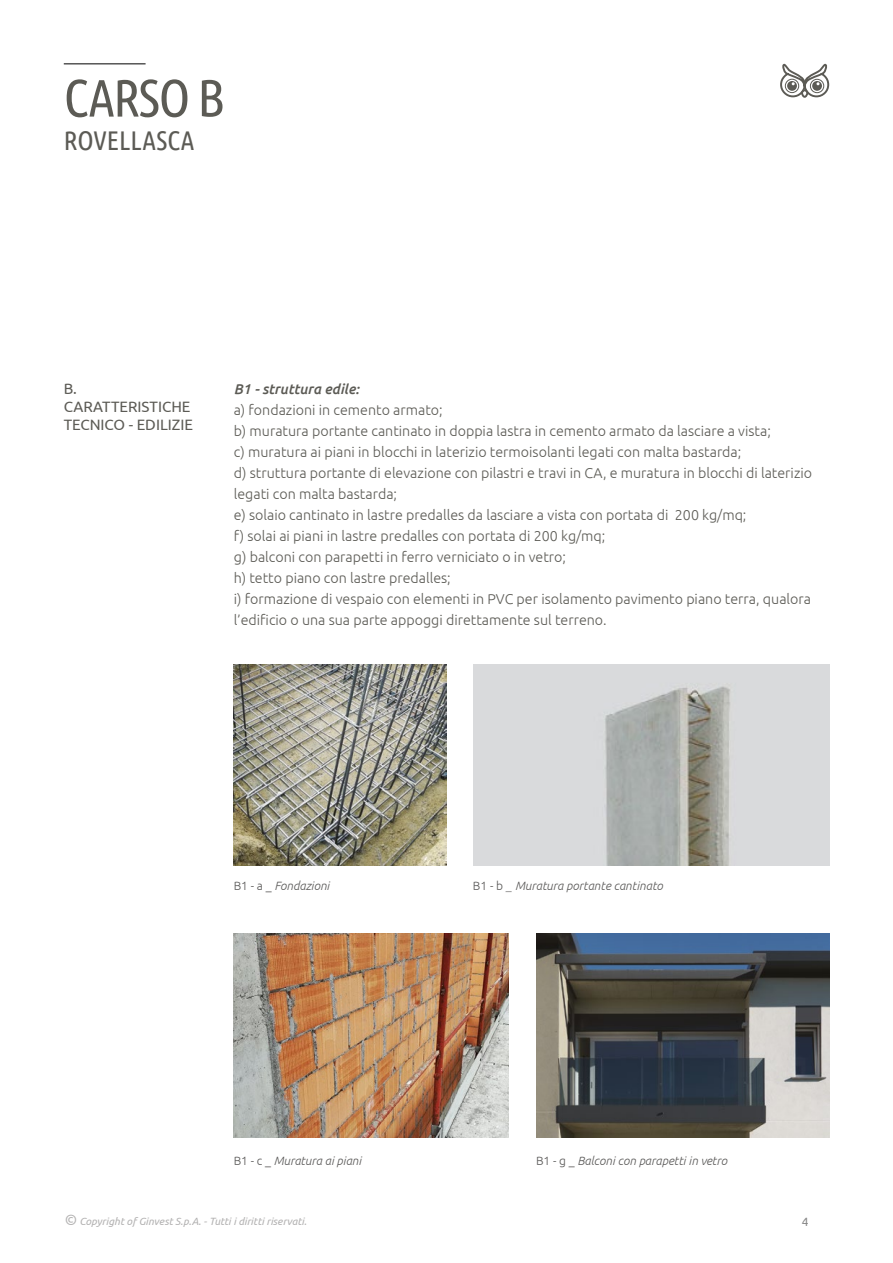
<style>
.page{position:relative;width:893px;height:1263px;background:#fff}
.page>*{position:absolute;margin:0;border:0;box-sizing:border-box;transform-origin:0 0}
.t1{font:52.5px "Ubuntu Condensed";letter-spacing:-.025em;color:#5c5b55}
.t2{font:27px "Ubuntu Condensed";color:#5c5b55}
.t3{font:15px/18px "Ubuntu";color:#5c5b55}
.t4{font:300 14.25px/21px "Ubuntu";color:#5c5b55}
.t5{font:italic 500 14.25px "Ubuntu";color:#5c5b55}
.t6{font:italic 300 12px "Ubuntu";color:#595857}
.t7{font:12px "Ubuntu";color:#878787}
.t8{font:italic 10.5px "Ubuntu";color:#b3b2b2}
.s1{font-style:normal}
.s2{font-size:15px}
</style>
<div class="page">
<svg style="left:780px;top:63px;width:50px;height:35px"></svg>
<div style="left:810px;top:79px;width:14px;height:14px;border:1px solid #5c5b55;border-radius:50%"></div>
<div style="left:785px;top:79px;width:14px;height:14px;border:1px solid #5c5b55;border-radius:50%"></div>
<div style="left:801px;top:89px;width:7px;height:9px;border:2px solid #5c5b55;border-radius:3px"></div>
<hr style="left:64px;top:64px;width:82px;height:1px;background:#000">
<img style="left:234px;top:933px;width:275px;height:204px">
<img style="left:536px;top:933px;width:293px;height:204px">
<img style="left:234px;top:664px;width:212px;height:201px">
<img style="left:473px;top:664px;width:356px;height:201px">
<h1 class="t1" style="left:64px;top:66px;width:163px">CARSO B</h1>
<h2 class="t2" style="left:64px;top:124px;width:132px">ROVELLASCA</h2>
<p class="t3" style="left:64px;top:380px;width:131px">B.<br>CARATTERISTICHE<br>TECNICO - EDILIZIE</p>
<p class="t5" style="left:234px;top:380px;width:127px">B1 - struttura edile:</p>
<p class="t4" style="left:234px;top:399px;width:580px">a) fondazioni in cemento armato;<br>b) muratura portante cantinato in doppia lastra in cemento armato da lasciare a vista;<br>c) muratura ai piani in blocchi in laterizio termoisolanti legati con malta bastarda;<br>d) struttura portante di elevazione con pilastri e travi in CA, e muratura in blocchi di laterizio legati con malta bastarda;<br>e) solaio cantinato in lastre predalles da lasciare a vista con portata di 200 kg/mq;<br>f) solai ai piani in lastre predalles con portata di 200 kg/mq;<br>g) balconi con parapetti in ferro verniciato o in vetro;<br>h) tetto piano con lastre predalles;<br>i) formazione di vespaio con elementi in PVC per isolamento pavimento piano terra, qualora l’edificio o una sua parte appoggi direttamente sul terreno.</p>
<p class="t6" style="left:234px;top:878px;width:97px"><span class="s1">B1 - a _</span> Fondazioni</p>
<p class="t6" style="left:473px;top:878px;width:191px"><span class="s1">B1 - b</span> _ Muratura portante cantinato</p>
<p class="t6" style="left:234px;top:1154px;width:129px"><span class="s1">B1 - c _</span> Muratura ai piani</p>
<p class="t6" style="left:536px;top:1154px;width:193px"><span class="s1">B1 - g _</span> Balconi con parapetti in vetro</p>
<p class="t8" style="left:64px;top:1215px;width:244px"><span class="s2">©</span> Copyright of Ginvest S.p.A. - Tutti i diritti riservati.</p>
<p class="t7" style="left:802px;top:1214px;width:8px">4</p>
</div>
